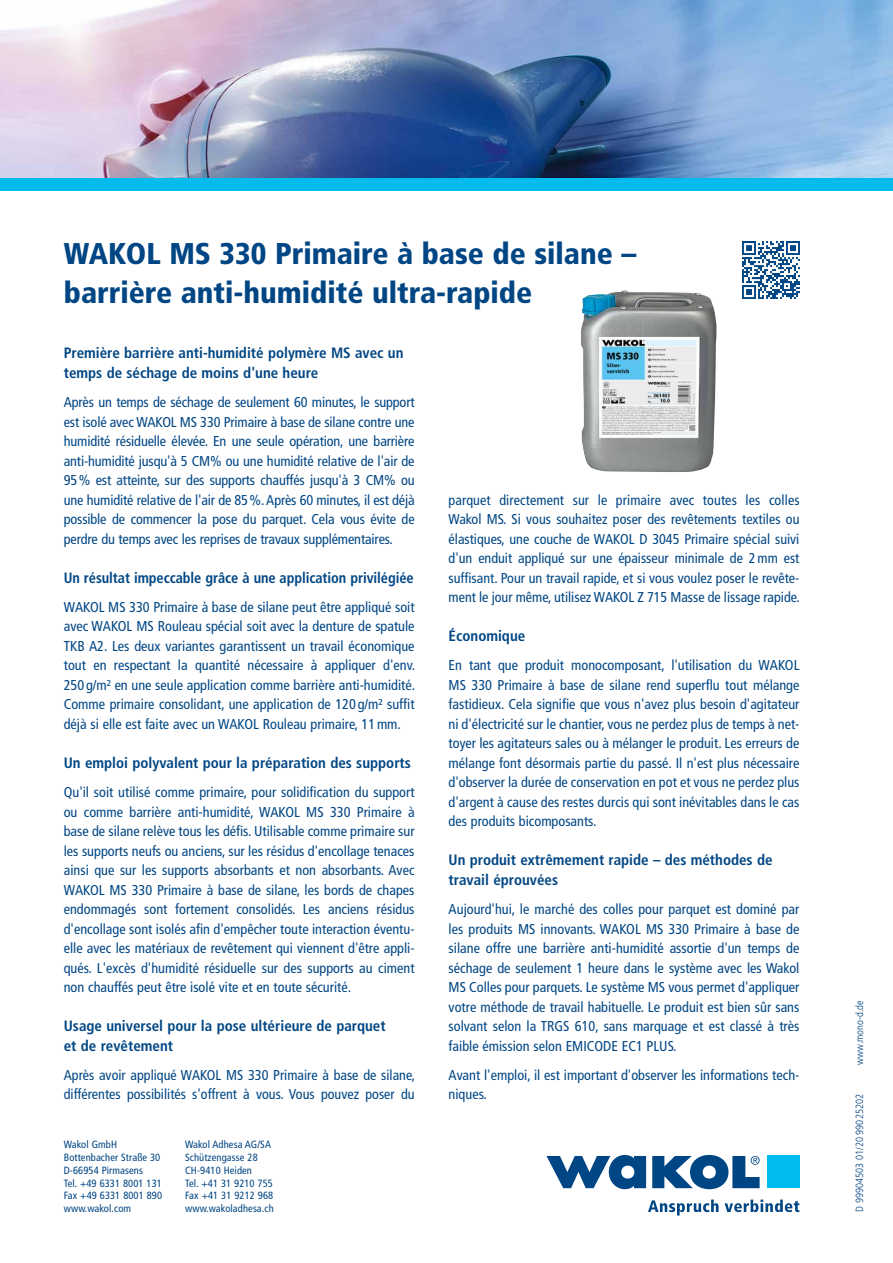
<style>
.page{position:relative;width:893px;height:1263px;background:#fff}
.page>*{position:absolute;margin:0;border:0;box-sizing:border-box;transform-origin:0 0}
.t1{font:900 condensed 30px/39px "Frutiger";color:#004684}
.t2{font:700 condensed 15px/19.5px "Frutiger";color:#004684}
.t3{font:700 condensed 15px "Frutiger";color:#004684;scale:.96 1}
.t4{font:condensed 14.25px/19.5px "Frutiger";color:#004684;text-align:justify}
.t5{font:condensed 10.5px/12.8px "Frutiger";letter-spacing:.01em;color:#004684}
.t6{font:300 condensed 10.5px "Frutiger LT Pro";color:#004684}
</style>
<div class="page">
<img style="left:0;top:0;width:893px;height:179px">
<div style="left:0;top:179px;width:893px;height:12px;background:#04bbee"></div>
<svg style="left:648px;top:1199px;width:70px;height:16px"></svg>
<svg style="left:725px;top:1199px;width:74px;height:13px"></svg>
<svg style="left:546px;top:1155px;width:100px;height:34px"></svg>
<svg style="left:652px;top:1155px;width:108px;height:34px"></svg>
<div style="left:767px;top:1156px;width:32px;height:32px;background:#0be"></div>
<img style="left:742px;top:241px;width:57px;height:57px">
<img style="left:580px;top:291px;width:136px;height:181px">
<h1 class="t1" style="left:64px;top:234px;width:574px">WAKOL MS 330 Primaire à base de silane – barrière anti-humidité ultra-rapide</h1>
<p class="t2" style="left:64px;top:343px;width:341px">Première barrière anti-humidité polymère MS avec un temps de séchage de moins d'une heure</p>
<p class="t4" style="left:64px;top:392px;width:352px">Après un temps de séchage de seulement 60 minutes, le support est isolé avec WAKOL MS 330 Primaire à base de silane contre une humidité résiduelle élevée. En une seule opération, une barrière anti-humidité jusqu'à 5 CM% ou une humidité relative de l'air de 95% est atteinte, sur des supports chauffés jusqu'à 3 CM% ou une humidité relative de l'air de 85%. Après 60 minutes, il est déjà possible de commencer la pose du parquet. Cela vous évite de perdre du temps avec les reprises de travaux supplémentaires.</p>
<p class="t3" style="left:64px;top:568px;width:366px">Un résultat impeccable grâce à une application privilégiée</p>
<p class="t4" style="left:64px;top:597px;width:353px">WAKOL MS 330 Primaire à base de silane peut être appliqué soit avec WAKOL MS Rouleau spécial soit avec la denture de spatule TKB A2. Les deux variantes garantissent un travail économique tout en respectant la quantité nécessaire à appliquer d'env.<br>250 g/m² en une seule application comme barrière anti-humidité.<br>Comme primaire consolidant, une application de 120 g/m² suffit déjà si elle est faite avec un WAKOL Rouleau primaire, 11mm.</p>
<p class="t2" style="left:64px;top:753px;width:349px">Un emploi polyvalent pour la préparation des supports</p>
<p class="t4" style="left:64px;top:782px;width:352px">Qu'il soit utilisé comme primaire, pour solidification du support ou comme barrière anti-humidité, WAKOL MS 330 Primaire à base de silane relève tous les défis. Utilisable comme primaire sur les supports neufs ou anciens, sur les résidus d'encollage tenaces ainsi que sur les supports absorbants et non absorbants. Avec WAKOL MS 330 Primaire à base de silane, les bords de chapes endommagés sont fortement consolidés. Les anciens résidus d'encollage sont isolés afin d'empêcher toute interaction éventu&shy;elle avec les matériaux de revêtement qui viennent d'être appli&shy;qués. L'excès d'humidité résiduelle sur des supports au ciment non chauffés peut être isolé vite et en toute sécurité.</p>
<p class="t2" style="left:64px;top:1016px;width:323px">Usage universel pour la pose ultérieure de parquet et de revêtement</p>
<p class="t4" style="left:64px;top:1065px;width:353px">Après avoir appliqué WAKOL MS 330 Primaire à base de silane, différentes possibilités s'offrent à vous. Vous pouvez poser du</p>
<p class="t4" style="left:449px;top:490px;width:353px">parquet directement sur le primaire avec toutes les colles Wakol MS. Si vous souhaitez poser des revêtements textiles ou élastiques, une couche de WAKOL D 3045 Primaire spécial suivi d'un enduit appliqué sur une épaisseur minimale de 2mm est suffisant. Pour un travail rapide, et si vous voulez poser le revête&shy;ment le jour même, utilisez WAKOL Z 715 Masse de lissage rapide.</p>
<p class="t2" style="left:449px;top:626px;width:78px">Économique</p>
<p class="t4" style="left:449px;top:656px;width:352px">En tant que produit monocomposant, l'utilisation du WAKOL MS 330 Primaire à base de silane rend superflu tout mélange fastidieux. Cela signifie que vous n'avez plus besoin d'agitateur ni d'électricité sur le chantier, vous ne perdez plus de temps à net&shy;toyer les agitateurs sales ou à mélanger le produit. Les erreurs de mélange font désormais partie du passé. Il n'est plus nécessaire d'observer la durée de conservation en pot et vous ne perdez plus d'argent à cause des restes durcis qui sont inévitables dans le cas des produits bicomposants.</p>
<p class="t2" style="left:449px;top:850px;width:325px">Un produit extrêmement rapide – des méthodes de travail éprouvées</p>
<p class="t4" style="left:449px;top:899px;width:352px">Aujourd'hui, le marché des colles pour parquet est dominé par les produits MS innovants. WAKOL MS 330 Primaire à base de silane offre une barrière anti-humidité assortie d'un temps de séchage de seulement 1 heure dans le système avec les Wakol MS Colles pour parquets. Le système MS vous permet d'appliquer votre méthode de travail habituelle. Le produit est bien sûr sans solvant selon la TRGS 610, sans marquage et est classé à très faible émission selon EMICODE EC1 PLUS.</p>
<p class="t4" style="left:449px;top:1065px;width:352px">Avant l'emploi, il est important d'observer les informations tech&shy;niques.</p>
<p class="t5" style="left:64px;top:1138px;width:100px">Wakol GmbH<br>Bottenbacher Straße 30<br>D-66954 Pirmasens<br>Tel. +49 6331 8001 131<br>Fax +49 6331 8001 890 www.wakol.com</p>
<p class="t5" style="left:185px;top:1138px;width:90px">Wakol Adhesa AG/SA<br>Schützengasse 28<br>CH-9410 Heiden<br>Tel. +41 31 9210 755<br>Fax +41 31 9212 968 www.wakoladhesa.ch</p>
<p class="t6" style="left:854px;top:1065px;width:66px;rotate:-90deg">www.mono-d.de</p>
<p class="t6" style="left:854px;top:1212px;width:119px;rotate:-90deg">D 99904503 01/20 99025202</p>
</div>
